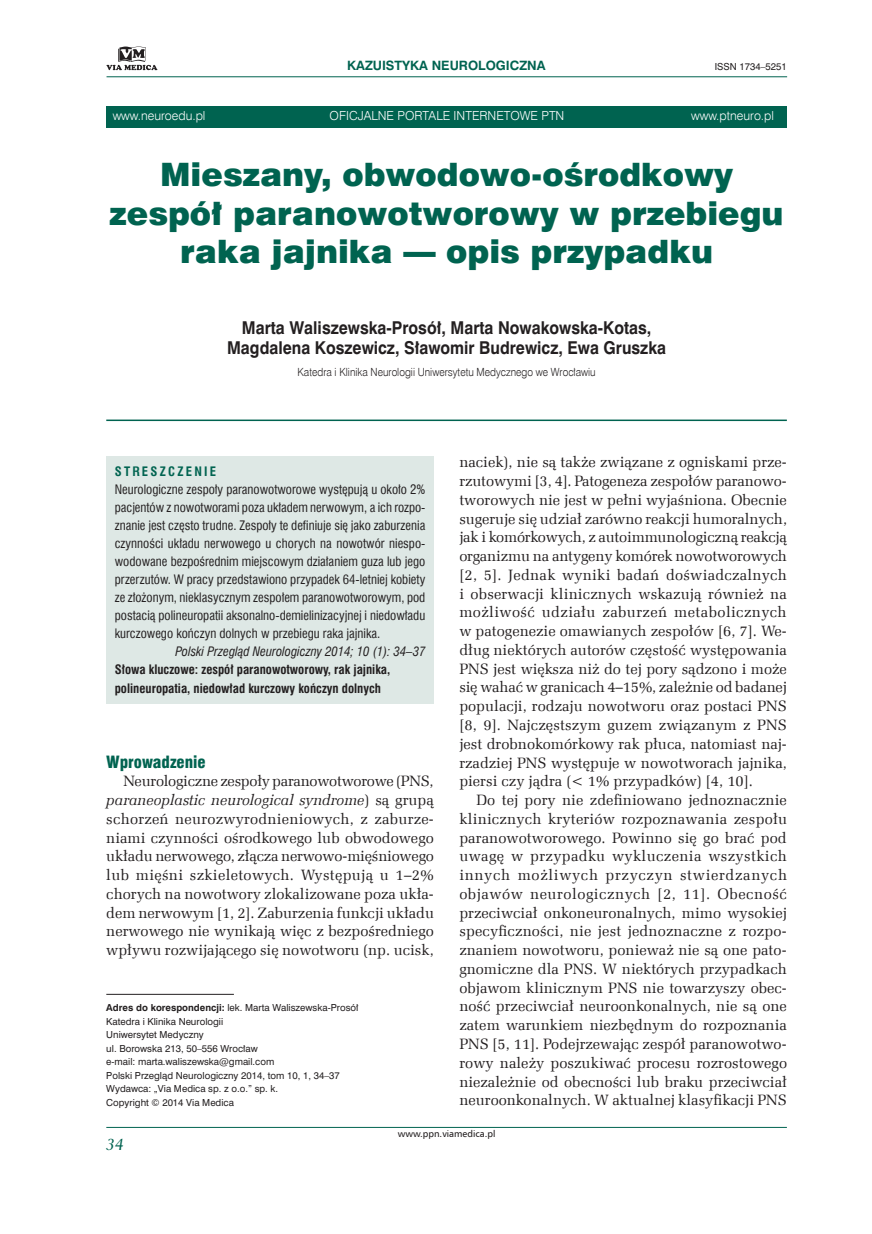
<style>
.page{position:relative;width:872px;height:1234px;background:#fff}
.page>*{position:absolute;margin:0;border:0;box-sizing:border-box;transform-origin:0 0}
._01_tytul{font:32.25px/38.7px "Swis 721 Blk EU";color:#006350;text-align:center}
._02_autor{font:700 16.5px/19.8px "Swis 721 PL";color:#231f20;text-align:center;scale:.9 1}
._05_srodtytul{font:16.5px "Swis 721 Blk Cn EU";color:#006350}
.t1{font:italic 16.5px "Carmina Md PL";color:#006350;scale:.9 1}
._04_tekst{font:15px/18.8px "Zapf Ellipt EU";color:#231f20;text-align:justify}
._03_streszczenie{font:12.75px/18px "Swis 721 Cn EU";color:#231f20;text-align:justify}
._03_slowa_kluczowe{font:700 12.75px/18.5px "Swis 721 Cn EU";color:#231f20}
._03_streszczenie-2{font:italic 12.75px "Swis 721 Cn EU";color:#231f20}
._03_streszczenie_tyt{font:700 12.75px "Swis 721 Cn EU";letter-spacing:.175em;color:#006350}
.t2{font:12.45px "Swis 721 Lt EU";color:#fff}
.t3{font:700 12px "Swis 721 PL";color:#006350}
._03_klinika{font:11.25px "Swis 721 Lt EU";color:#231f20;scale:.9 1}
.t4{font:9.45px "Humnst 777 EU";color:#231f20}
._10_adres_do_korespo{font:9px "Swis 721 PL";color:#231f20}
.s1{font-style:italic}
.s2{font-weight:700}
</style>
<div class="page">
<hr style="left:106px;top:1126px;width:681px;height:1px;background:#006350">
<hr style="left:106px;top:76px;width:681px;height:1px;background:#006350">
<svg style="left:106px;top:47px;width:51px;height:23px"></svg>
<div style="left:106px;top:106px;width:681px;height:22px;background:#006350"></div>
<hr style="left:106px;top:419px;width:681px;height:2px;background:#006350">
<div style="left:106px;top:456px;width:328px;height:248px;background:#dee8e5"></div>
<hr style="left:106px;top:993px;width:128px;height:1px;background:#231f20">
<p class="t3" style="left:347px;top:58px;width:200px">KAZUISTYKA NEUROLOGICZNA</p>
<p class="_10_adres_do_korespo" style="left:714px;top:61px;width:74px">ISSN 1734–5251</p>
<p class="t2" style="left:113px;top:108px;width:94px">www.neuroedu.pl</p>
<p class="t2" style="left:329px;top:108px;width:236px">OFICJALNE PORTALE INTERNETOWE PTN</p>
<p class="t2" style="left:691px;top:108px;width:84px">www.ptneuro.pl</p>
<p class="_01_tytul" style="left:110px;top:156px;width:675px">Mieszany, obwodowo-ośrodkowy zespół paranowotworowy w przebiegu raka jajnika — opis przypadku</p>
<p class="_02_autor" style="left:227px;top:318px;width:489px">Marta Waliszewska-Prosół, Marta Nowakowska-Kotas,<br>Magdalena Koszewicz, Sławomir Budrewicz, Ewa Gruszka</p>
<p class="_03_klinika" style="left:297px;top:365px;width:333px">Katedra i Klinika Neurologii Uniwersytetu Medycznego we Wrocławiu</p>
<p class="_03_streszczenie_tyt" style="left:115px;top:463px;width:103px">STRESZCZENIE</p>
<p class="_03_streszczenie" style="left:115px;top:480px;width:312px">Neurologiczne zespoły paranowotworowe występują u około 2% pacjentów z nowotworami poza układem nerwowym, a ich rozpo&shy;znanie jest często trudne. Zespoły te definiuje się jako zaburzenia czynności układu nerwowego u chorych na nowotwór niespo&shy;wodowane bezpośrednim miejscowym działaniem guza lub jego przerzutów. W pracy przedstawiono przypadek 64-letniej kobiety ze złożonym, nieklasycznym zespołem paranowotworowym, pod postacią polineuropatii aksonalno-demielinizacyjnej i niedowładu kurczowego kończyn dolnych w przebiegu raka jajnika.</p>
<p class="_03_streszczenie-2" style="left:176px;top:643px;width:251px">Polski Przegląd Neurologiczny 2014; 10 (1): 34–37</p>
<p class="_03_slowa_kluczowe" style="left:115px;top:660px;width:277px">Słowa kluczowe: zespół paranowotworowy, rak jajnika, polineuropatia, niedowład kurczowy kończyn dolnych</p>
<p class="_05_srodtytul" style="left:106px;top:751px;width:101px">Wprowadzenie</p>
<p class="_04_tekst" style="left:106px;top:772px;width:329px;text-indent:17px">Neurologiczne zespoły paranowotworowe (PNS, <span class="s1">paraneoplastic neurological syndrome</span>) są grupą schorzeń neurozwyrodnieniowych, z zaburze&shy;niami czynności ośrodkowego lub obwodowego układu nerwowego, złącza nerwowo-mięśniowego lub mięśni szkieletowych. Występują u 1–2% chorych na nowotwory zlokalizowane poza ukła&shy;dem nerwowym [1, 2]. Zaburzenia funkcji układu nerwowego nie wynikają więc z bezpośredniego wpływu rozwijającego się nowotworu (np. ucisk,</p>
<p class="_10_adres_do_korespo" style="left:106px;top:1001px;width:254px"><span class="s2">Adres do korespondencji:</span> lek. Marta Waliszewska-Prosół</p>
<p class="_10_adres_do_korespo" style="left:106px;top:1014px;width:118px">Katedra i Klinika Neurologii</p>
<p class="_10_adres_do_korespo" style="left:106px;top:1028px;width:99px">Uniwersytet Medyczny</p>
<p class="_10_adres_do_korespo" style="left:106px;top:1041px;width:153px">ul. Borowska 213, 50–556 Wrocław</p>
<p class="_10_adres_do_korespo" style="left:106px;top:1055px;width:169px">e-mail: marta.waliszewska@gmail.com</p>
<p class="_10_adres_do_korespo" style="left:106px;top:1068px;width:235px">Polski Przegląd Neurologiczny 2014, tom 10, 1, 34–37</p>
<p class="_10_adres_do_korespo" style="left:106px;top:1082px;width:173px">Wydawca: „Via Medica sp. z o.o.” sp. k.</p>
<p class="_10_adres_do_korespo" style="left:106px;top:1095px;width:129px">Copyright © 2014 Via Medica</p>
<p class="_04_tekst" style="left:459px;top:453px;width:329px">naciek), nie są także związane z ogniskami prze&shy;rzutowymi [3, 4]. Patogeneza zespołów paranowo&shy;tworowych nie jest w pełni wyjaśniona. Obecnie sugeruje się udział zarówno reakcji humoralnych, jak i komórkowych, z autoimmunologiczną reakcją organizmu na antygeny komórek nowotworowych [2, 5]. Jednak wyniki badań doświadczalnych i obserwacji klinicznych wskazują również na możliwość udziału zaburzeń metabolicznych w patogenezie omawianych zespołów [6, 7]. We&shy;dług niektórych autorów częstość występowania PNS jest większa niż do tej pory sądzono i może się wahać w granicach 4–15%, zależnie od badanej populacji, rodzaju nowotworu oraz postaci PNS [8, 9]. Najczęstszym guzem związanym z PNS jest drobnokomórkowy rak płuca, natomiast naj&shy;rzadziej PNS występuje w nowotworach jajnika, piersi czy jądra (&lt; 1% przypadków) [4, 10].</p>
<p class="_04_tekst" style="left:459px;top:790px;width:329px;text-indent:17px">Do tej pory nie zdefiniowano jednoznacznie klinicznych kryteriów rozpoznawania zespołu paranowotworowego. Powinno się go brać pod uwagę w przypadku wykluczenia wszystkich innych możliwych przyczyn stwierdzanych objawów neurologicznych [2, 11]. Obecność przeciwciał onkoneuronalnych, mimo wysokiej specyficzności, nie jest jednoznaczne z rozpo&shy;znaniem nowotworu, ponieważ nie są one pato&shy;gnomiczne dla PNS. W niektórych przypadkach objawom klinicznym PNS nie towarzyszy obec&shy;ność przeciwciał neuroonkonalnych, nie są one zatem warunkiem niezbędnym do rozpoznania PNS [5, 11]. Podejrzewając zespół paranowotwo&shy;rowy należy poszukiwać procesu rozrostowego niezależnie od obecności lub braku przeciwciał neuroonkonalnych. W aktualnej klasyfikacji PNS</p>
<p class="t1" style="left:106px;top:1134px;width:21px">34</p>
<p class="t4" style="left:398px;top:1127px;width:99px">www.ppn.viamedica.pl</p>
</div>
